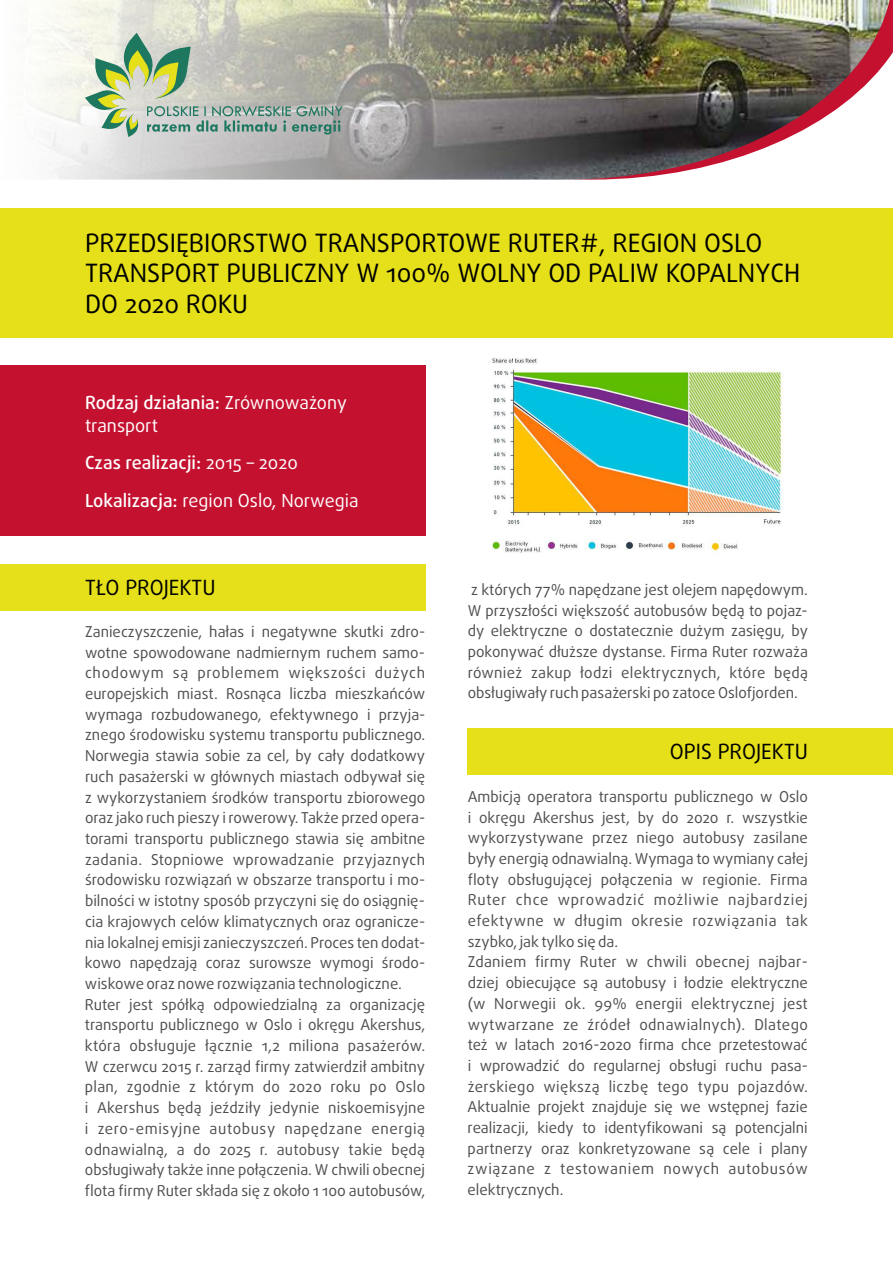
<style>
.page{position:relative;width:893px;height:1263px;background:#fff}
.page>*{position:absolute;margin:0;border:0;box-sizing:border-box;transform-origin:0 0}
.t1{font:25.35px/30.8px "Daxline Pro";color:#000}
.t2{font:21px "Daxline Pro";color:#000}
.t3{font:18px/23.2px "Daxline Pro";color:#fff}
.t4{font:15px/20.7px "Daxline Pro";color:#4f4c4d}
.s1{font-weight:500}
</style>
<div class="page">
<img style="left:30px;top:0;width:535px;height:180px">
<div style="left:0;top:208px;width:893px;height:129px;background:#e5e019"></div>
<div style="left:0;top:366px;width:425px;height:170px;background:#c41130"></div>
<div style="left:0;top:564px;width:425px;height:47px;background:#e5e019"></div>
<div style="left:468px;top:728px;width:425px;height:47px;background:#e5e019"></div>
<img style="left:565px;top:0;width:328px;height:180px">
<svg style="left:85px;top:33px;width:258px;height:104px;background:#b2bdab"></svg>
<img style="left:492px;top:358px;width:293px;height:195px">
<h1 class="t1" style="left:85px;top:229px;width:717px">PRZEDSIĘBIORSTWO TRANSPORTOWE RUTER#, REGION OSLO<br>TRANSPORT PUBLICZNY W 100% WOLNY OD PALIW KOPALNYCH<br>DO 2020 ROKU</h1>
<p class="t3" style="left:85px;top:392px;width:263px"><span class="s1">Rodzaj działania:</span> Zrównoważony transport</p>
<p class="t3" style="left:85px;top:446px;width:275px;line-height:37.5px"><span class="s1">Czas realizacji:</span> 2015 – 2020<br><span class="s1">Lokalizacja:</span> region Oslo, Norwegia</p>
<h2 class="t2" style="left:85px;top:579px;width:132px">TŁO PROJEKTU</h2>
<p class="t4" style="left:85px;top:622px;width:342px">Zanieczyszczenie, hałas i negatywne skutki zdro&shy;wotne spowodowane nadmiernym ruchem samo&shy;chodowym są problemem większości dużych europejskich miast. Rosnąca liczba mieszkańców wymaga rozbudowanego, efektywnego i przyja&shy;znego środowisku systemu transportu publicznego.<br>Norwegia stawia sobie za cel, by cały dodatkowy ruch pasażerski w głównych miastach odbywał się z wykorzystaniem środków transportu zbiorowego oraz jako ruch pieszy i rowerowy. Także przed opera&shy;torami transportu publicznego stawia się ambitne zadania. Stopniowe wprowadzanie przyjaznych środowisku rozwiązań w obszarze transportu i mo&shy;bilności w istotny sposób przyczyni się do osiągnię&shy;cia krajowych celów klimatycznych oraz ogranicze&shy;nia lokalnej emisji zanieczyszczeń. Proces ten dodat&shy;kowo napędzają coraz surowsze wymogi środo&shy;wiskowe oraz nowe rozwiązania technologiczne.<br>Ruter jest spółką odpowiedzialną za organizację transportu publicznego w Oslo i okręgu Akershus, która obsługuje łącznie 1,2 miliona pasażerów.<br>W czerwcu 2015 r. zarząd firmy zatwierdził ambitny plan, zgodnie z którym do 2020 roku po Oslo i Akershus będą jeździły jedynie niskoemisyjne i zero-emisyjne autobusy napędzane energią odnawialną, a do 2025 r. autobusy takie będą obsługiwały także inne połączenia. W chwili obecnej flota firmy Ruter składa się z około 1 100 autobusów,</p>
<p class="t4" style="left:468px;top:580px;width:342px;text-align:justify">z których 77% napędzane jest olejem napędowym.<br>W przyszłości większość autobusów będą to pojaz&shy;dy elektryczne o dostatecznie dużym zasięgu, by pokonywać dłuższe dystanse. Firma Ruter rozważa również zakup łodzi elektrycznych, które będą obsługiwały ruch pasażerski po zatoce Oslofjorden.</p>
<h2 class="t2" style="left:670px;top:743px;width:140px">OPIS PROJEKTU</h2>
<p class="t4" style="left:468px;top:787px;width:342px">Ambicją operatora transportu publicznego w Oslo i okręgu Akershus jest, by do 2020 r. wszystkie wykorzystywane przez niego autobusy zasilane były energią odnawialną. Wymaga to wymiany całej floty obsługującej połączenia w regionie. Firma Ruter chce wprowadzić możliwie najbardziej efektywne w długim okresie rozwiązania tak szybko, jak tylko się da.<br>Zdaniem firmy Ruter w chwili obecnej najbar&shy;dziej obiecujące są autobusy i łodzie elektryczne (w Norwegii ok. 99% energii elektrycznej jest wytwarzane ze źródeł odnawialnych). Dlatego też w latach 2016-2020 firma chce przetestować i wprowadzić do regularnej obsługi ruchu pasa&shy;żerskiego większą liczbę tego typu pojazdów.<br>Aktualnie projekt znajduje się we wstępnej fazie realizacji, kiedy to identyfikowani są potencjalni partnerzy oraz konkretyzowane są cele i plany związane z testowaniem nowych autobusów elektrycznych.</p>
</div>
